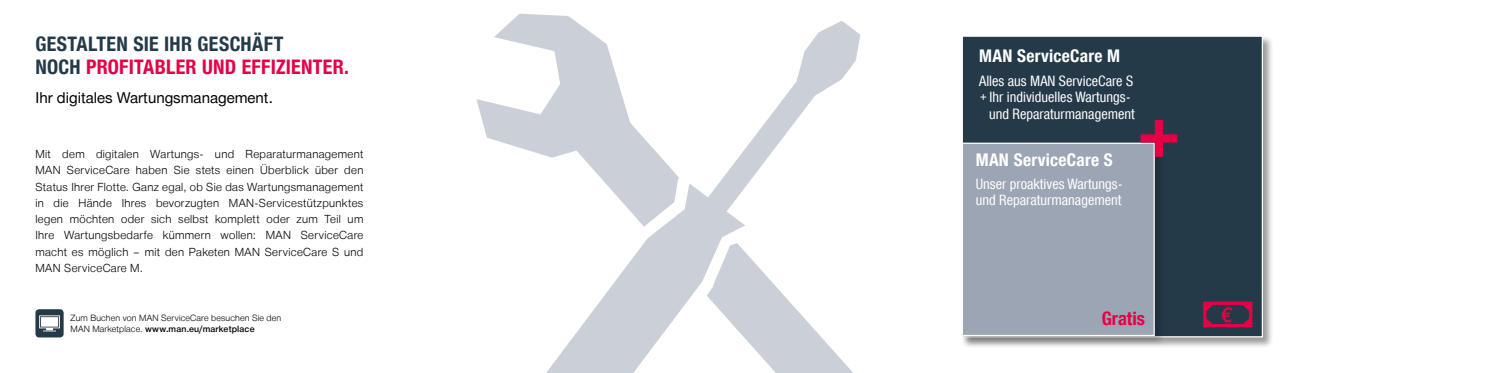
<style>
.page{position:relative;width:1489px;height:373px;background:#fff}
.page>*{position:absolute;margin:0;border:0;box-sizing:border-box;transform-origin:0 0}
.t1{font:700 20px/22.5px "Man Global Condensed";letter-spacing:.015em;color:#253a49}
.t2{font:700 18.5px "Man Global Condensed";color:#e50046}
.t3{font:700 17.38px "Man Global Condensed";letter-spacing:.015em;color:#fff}
.t4{font:15px "Man Global";color:#000}
.t5{font:14.38px/16.4px "Man Global Condensed";color:#fff;text-align:right}
.t6{font:300 11.25px/16.2px "Man Global";letter-spacing:.03em;color:#000;text-align:justify}
.t7{font:300 8.75px/11.2px "Man Global";letter-spacing:.02em;color:#000}
.s1{color:#e50046}
.s2{font-weight:500}
</style>
<div class="page">
<div style="left:960px;top:35px;width:313px;height:312px;background:#000;opacity:.4"></div>
<div style="left:961px;top:35px;width:301px;height:302px;background:#253a49;border:1px solid #fff"></div>
<div style="left:960px;top:142px;width:205px;height:204px;background:#000;opacity:.2"></div>
<div style="left:961px;top:142px;width:193px;height:193px;background:#9ca5b3;border:1px solid #fff"></div>
<svg style="left:1140px;top:120px;width:37px;height:36px"></svg>
<svg style="left:1203px;top:301px;width:49px;height:26px"></svg>
<div style="left:35px;top:308px;width:29px;height:29px;background:#253a49;border-radius:4px"></div>
<svg style="left:39px;top:315px;width:21px;height:16px"></svg>
<svg style="left:547px;top:21px;width:313px;height:351px"></svg>
<svg style="left:476px;top:14px;width:203px;height:212px"></svg>
<svg style="left:706px;top:242px;width:147px;height:130px"></svg>
<h1 class="t1" style="left:35px;top:33px;width:315px">GESTALTEN SIE IHR GESCHÄFT<br>NOCH <span class="s1">PROFITABLER UND EFFIZIENTER.</span></h1>
<h3 class="t4" style="left:35px;top:89px;width:239px">Ihr digitales Wartungsmanagement.</h3>
<p class="t6" style="left:35px;top:146px;width:329px">Mit dem digitalen Wartungs- und Reparaturmanagement MAN ServiceCare haben Sie stets einen Überblick über den Status Ihrer Flotte. Ganz egal, ob Sie das Wartungsmanagement in die Hände Ihres bevorzugten MAN-Servicestützpunktes legen möchten oder sich selbst komplett oder zum Teil um Ihre Wartungsbedarfe kümmern wollen: MAN ServiceCare macht es möglich – mit den Paketen MAN ServiceCare S und MAN ServiceCare M.</p>
<p class="t7" style="left:71px;top:312px;width:212px">Zum Buchen von MAN ServiceCare besuchen Sie den<br>MAN Marketplace. <span class="s2">www.man.eu/marketplace</span></p>
<h3 class="t3" style="left:979px;top:46px;width:142px">MAN ServiceCare M</h3>
<p class="t5" style="left:979px;top:72px;width:157px">Alles aus MAN ServiceCare S + Ihr individuelles Wartungs&shy;und Reparaturmanagement</p>
<h3 class="t3" style="left:975px;top:149px;width:139px">MAN ServiceCare S</h3>
<p class="t5" style="left:975px;top:175px;width:148px;text-align:left">Unser proaktives Wartungs&shy;und Reparaturmanagement</p>
<h2 class="t2" style="left:1101px;top:307px;width:45px">Gratis</h2>
</div>
